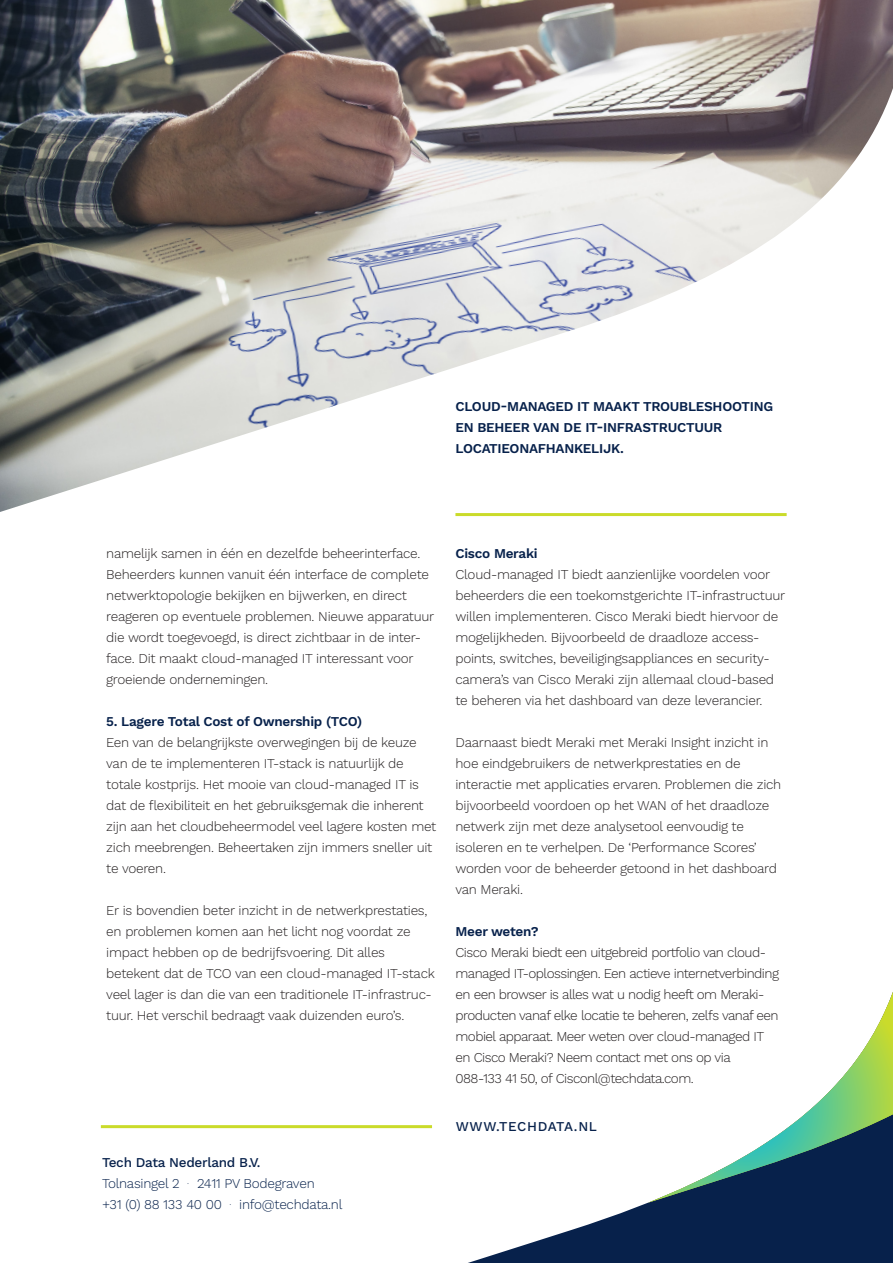
<style>
.page{position:relative;width:893px;height:1263px;background:#fff}
.page>*{position:absolute;margin:0;border:0;box-sizing:border-box;transform-origin:0 0}
.t1{font:300 13.5px/21px "Work Sans";letter-spacing:-.02em;color:#231f20}
.t2{font:300 13.5px/21px "Work Sans";letter-spacing:-.04em;color:#231f20}
.t3{font:600 13.5px/21px "Work Sans";letter-spacing:-.02em;color:#07214b}
.t4{font:300 13.5px "Work Sans";letter-spacing:-.02em;color:#07214b}
.t5{font:500 13.5px "Work Sans";letter-spacing:-.02em;color:#07214b}
.t6{font:500 13.5px "Work Sans";letter-spacing:.05em;color:#07214b}
</style>
<div class="page">
<svg style="left:381px;top:1128px;width:512px;height:135px"></svg>
<svg style="left:647px;top:992px;width:246px;height:211px"></svg>
<img style="left:0;top:0;width:893px;height:512px">
<hr style="left:101px;top:1125px;width:331px;height:3px;background:#cadb2a">
<hr style="left:455px;top:513px;width:332px;height:3px;background:#cadb2a">
<p class="t3" style="left:455px;top:397px;width:319px">CLOUD-MANAGED IT MAAKT TROUBLESHOOTING<br>EN BEHEER VAN DE IT-INFRASTRUCTUUR<br>LOCATIEONAFHANKELIJK.</p>
<p class="t1" style="left:106px;top:543px;width:329px">namelijk samen in één en dezelfde beheerinterface.<br>Beheerders kunnen vanuit één interface de complete netwerktopologie bekijken en bijwerken, en direct reageren op eventuele problemen. Nieuwe apparatuur die wordt toegevoegd, is direct zichtbaar in de inter&shy;face. Dit maakt cloud-managed IT interessant voor groeiende ondernemingen.</p>
<p class="t3" style="left:106px;top:712px;width:257px">5. Lagere Total Cost of Ownership (TCO)</p>
<p class="t1" style="left:106px;top:732px;width:331px">Een van de belangrijkste overwegingen bij de keuze van de te implementeren IT-stack is natuurlijk de totale kostprijs. Het mooie van cloud-managed IT is dat de flexibiliteit en het gebruiksgemak die inherent zijn aan het cloudbeheermodel veel lagere kosten met zich meebrengen. Beheertaken zijn immers sneller uit te voeren.</p>
<p class="t1" style="left:106px;top:900px;width:330px">Er is bovendien beter inzicht in de netwerkprestaties, en problemen komen aan het licht nog voordat ze impact hebben op de bedrijfsvoering. Dit alles betekent dat de TCO van een cloud-managed IT-stack veel lager is dan die van een traditionele IT-infrastruc&shy;tuur. Het verschil bedraagt vaak duizenden euro’s.</p>
<p class="t5" style="left:102px;top:1154px;width:160px">Tech Data Nederland B.V.</p>
<p class="t4" style="left:102px;top:1175px;width:214px">Tolnasingel 2 <sup>.</sup> 2411 PV Bodegraven</p>
<p class="t4" style="left:102px;top:1196px;width:242px">+31 (0) 88 133 40 00 <sup>.</sup> info@techdata.nl</p>
<p class="t3" style="left:455px;top:544px;width:84px">Cisco Meraki</p>
<p class="t1" style="left:455px;top:564px;width:331px">Cloud-managed IT biedt aanzienlijke voordelen voor beheerders die een toekomstgerichte IT-infrastructuur willen implementeren. Cisco Meraki biedt hiervoor de mogelijkheden. Bijvoorbeeld de draadloze access&shy;points, switches, beveiligingsappliances en security&shy;camera’s van Cisco Meraki zijn allemaal cloud-based te beheren via het dashboard van deze leverancier.</p>
<p class="t1" style="left:455px;top:732px;width:327px">Daarnaast biedt Meraki met Meraki Insight inzicht in hoe eindgebruikers de netwerkprestaties en de interactie met applicaties ervaren. Problemen die zich bijvoorbeeld voordoen op het WAN of het draadloze netwerk zijn met deze analysetool eenvoudig te isoleren en te verhelpen. De ‘Performance Scores’ worden voor de beheerder getoond in het dashboard van Meraki.</p>
<p class="t3" style="left:455px;top:922px;width:85px">Meer weten?</p>
<p class="t2" style="left:455px;top:942px;width:325px">Cisco Meraki biedt een uitgebreid portfolio van cloud&shy;managed IT-oplossingen. Een actieve internetverbinding en een browser is alles wat u nodig heeft om Meraki&shy;producten vanaf elke locatie te beheren, zelfs vanaf een mobiel apparaat. Meer weten over cloud-managed IT en Cisco Meraki? Neem contact met ons op via 088-133 41 50, of Cisconl@techdata.com.</p>
<p class="t6" style="left:456px;top:1118px;width:143px">WWW.TECHDATA.NL</p>
</div>
